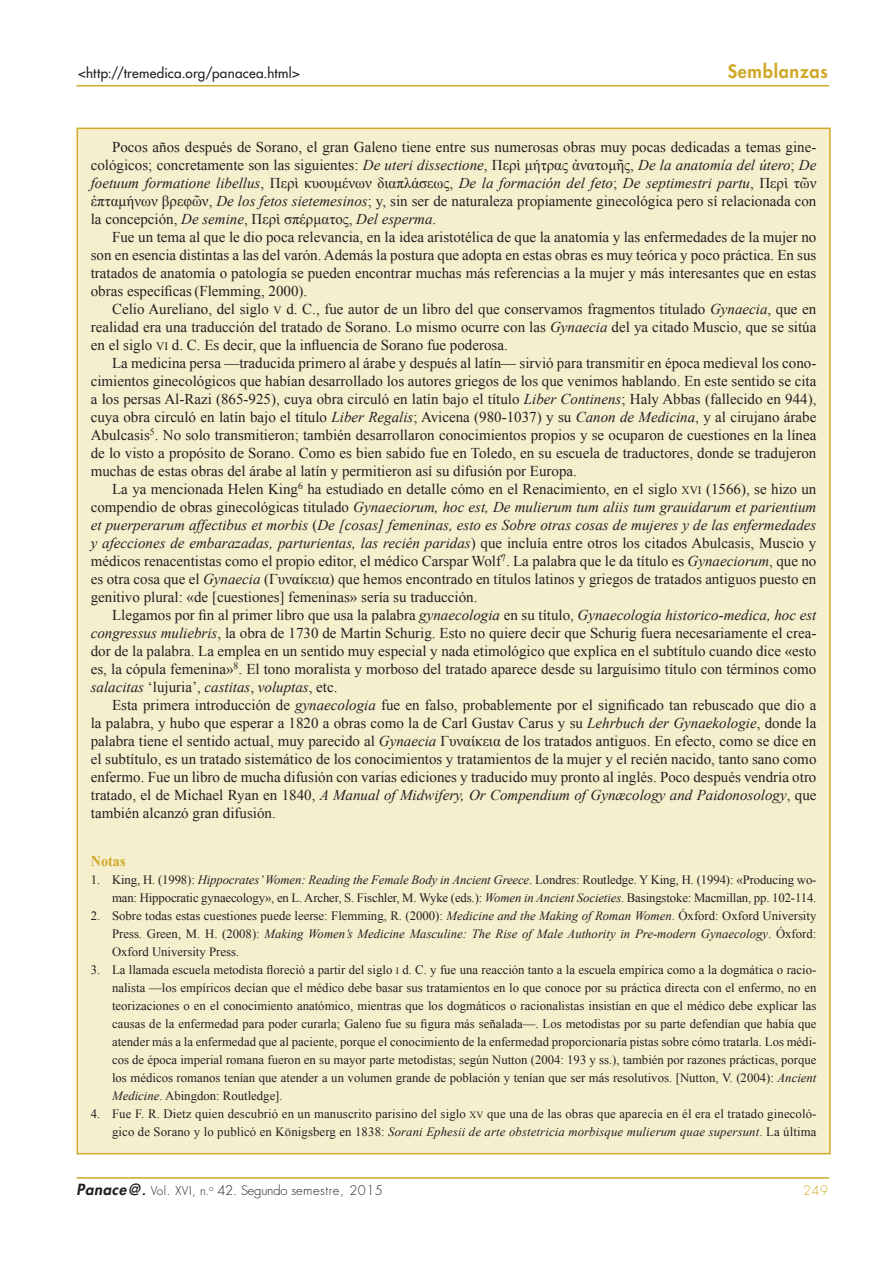
<style>
.page{position:relative;width:893px;height:1263px;background:#fff}
.page>*{position:absolute;margin:0;border:0;box-sizing:border-box;transform-origin:0 0}
.t1{font:800 18px "Futura Std";letter-spacing:.04em;color:#d0a92a}
.t2{font:15px/18px "Times New Roman";color:#231f20;text-align:justify}
.t3{font:700 15px "Times New Roman";color:#d0a92a;scale:.95 1}
.t4{font:500 13.5px "Futura Std";letter-spacing:.02em;color:#231f20}
.t5{font:300 12.9px "Futura Std";letter-spacing:.04em;color:#231f20}
.t6{font:300 12.9px "Futura Std";color:#d0a92a}
.t7{font:12.75px/18px "Times New Roman";color:#231f20;text-align:right}
.s1{font-style:italic}
.s2{font-size:11.25px}
.s3{font-size:9.6px}
.s4{font-weight:800;font-style:italic;font-size:15px}
.s5{font-weight:800;font-style:italic;font-size:12px}
.s6{font-size:12px}
</style>
<div class="page">
<hr style="left:77px;top:1177px;width:752px;height:2px;background:#d0a92a">
<hr style="left:77px;top:85px;width:752px;height:2px;background:#d0a92a">
<div style="left:77px;top:128px;width:753px;height:1026px;background:#f5efcd"></div>
<p class="t4" style="left:78px;top:65px;width:223px">&lt;http://tremedica.org/panacea.html&gt;</p>
<p class="t1" style="left:728px;top:60px;width:101px">Semblanzas</p>
<p class="t2" style="left:91px;top:138px;width:727px;text-indent:21px">Pocos años después de Sorano, el gran Galeno tiene entre sus numerosas obras muy pocas dedicadas a temas gine&shy;cológicos; concretamente son las siguientes: <span class="s1">De uteri dissectione</span>, Περὶ μήτρας ἀνατομῆς, <span class="s1">De la anatomía del útero</span>; <span class="s1">De foetuum formatione libellus</span>, Περὶ κυουμένων διαπλάσεως, <span class="s1">De la formación del feto</span>; <span class="s1">De septimestri partu</span>, Περὶ τῶν ἑπταμήνων βρεφῶν, <span class="s1">De los fetos sietemesinos</span>; y, sin ser de naturaleza propiamente ginecológica pero sí relacionada con la concepción, <span class="s1">De semine</span>, Περὶ σπέρματος, <span class="s1">Del esperma</span>.</p>
<p class="t2" style="left:91px;top:228px;width:727px;text-indent:21px">Fue un tema al que le dio poca relevancia, en la idea aristotélica de que la anatomía y las enfermedades de la mujer no son en esencia distintas a las del varón. Además la postura que adopta en estas obras es muy teórica y poco práctica. En sus tratados de anatomía o patología se pueden encontrar muchas más referencias a la mujer y más interesantes que en estas obras específicas (Flemming, 2000).</p>
<p class="t2" style="left:91px;top:300px;width:727px;text-indent:21px">Celio Aureliano, del siglo <span class="s2">V</span> d. C., fue autor de un libro del que conservamos fragmentos titulado <span class="s1">Gynaecia</span>, que en realidad era una traducción del tratado de Sorano. Lo mismo ocurre con las <span class="s1">Gynaecia</span> del ya citado Muscio, que se sitúa en el siglo <span class="s2">VI</span> d. C. Es decir, que la influencia de Sorano fue poderosa.</p>
<p class="t2" style="left:91px;top:354px;width:727px;text-indent:21px">La medicina persa —traducida primero al árabe y después al latín— sirvió para transmitir en época medieval los cono&shy;cimientos ginecológicos que habían desarrollado los autores griegos de los que venimos hablando. En este sentido se cita a los persas Al-Razi (865-925), cuya obra circuló en latín bajo el título <span class="s1">Liber Continens</span>; Haly Abbas (fallecido en 944), cuya obra circuló en latín bajo el título <span class="s1">Liber Regalis</span>; Avicena (980-1037) y su <span class="s1">Canon de Medicina</span>, y al cirujano árabe Abulcasis<sup>5</sup>. No solo transmitieron; también desarrollaron conocimientos propios y se ocuparon de cuestiones en la línea de lo visto a propósito de Sorano. Como es bien sabido fue en Toledo, en su escuela de traductores, donde se tradujeron muchas de estas obras del árabe al latín y permitieron así su difusión por Europa.</p>
<p class="t2" style="left:91px;top:480px;width:727px;text-indent:21px">La ya mencionada Helen King<sup>6</sup> ha estudiado en detalle cómo en el Renacimiento, en el siglo <span class="s2">XVI</span> (1566), se hizo un compendio de obras ginecológicas titulado <span class="s1">Gynaeciorum, hoc est, De mulierum tum aliis tum grauidarum et parientium et puerperarum affectibus et morbis</span> (<span class="s1">De [cosas] femeninas, esto es Sobre otras cosas de mujeres y de las enfermedades y afecciones de embarazadas, parturientas, las recién paridas</span>) que incluía entre otros los citados Abulcasis, Muscio y médicos renacentistas como el propio editor, el médico Carspar Wolf<sup>7</sup>. La palabra que le da título es <span class="s1">Gynaeciorum</span>, que no es otra cosa que el <span class="s1">Gynaecia</span> (Γυναίκεια) que hemos encontrado en títulos latinos y griegos de tratados antiguos puesto en genitivo plural: «de [cuestiones] femeninas» sería su traducción.</p>
<p class="t2" style="left:91px;top:606px;width:727px;text-indent:21px">Llegamos por fin al primer libro que usa la palabra <span class="s1">gynaecologia</span> en su título, <span class="s1">Gynaecologia historico-medica, hoc est congressus muliebris</span>, la obra de 1730 de Martin Schurig. Esto no quiere decir que Schurig fuera necesariamente el crea&shy;dor de la palabra. La emplea en un sentido muy especial y nada etimológico que explica en el subtítulo cuando dice «esto es, la cópula femenina»<sup>8</sup>. El tono moralista y morboso del tratado aparece desde su larguísimo título con términos como <span class="s1">salacitas</span> ‘lujuria’, <span class="s1">castitas</span>, <span class="s1">voluptas</span>, etc.</p>
<p class="t2" style="left:91px;top:696px;width:727px;text-indent:21px">Esta primera introducción de <span class="s1">gynaecologia</span> fue en falso, probablemente por el significado tan rebuscado que dio a la palabra, y hubo que esperar a 1820 a obras como la de Carl Gustav Carus y su <span class="s1">Lehrbuch der Gynaekologie</span>, donde la palabra tiene el sentido actual, muy parecido al <span class="s1">Gynaecia</span> Γυναίκεια de los tratados antiguos. En efecto, como se dice en el subtítulo, es un tratado sistemático de los conocimientos y tratamientos de la mujer y el recién nacido, tanto sano como enfermo. Fue un libro de mucha difusión con varias ediciones y traducido muy pronto al inglés. Poco después vendría otro tratado, el de Michael Ryan en 1840, <span class="s1">A Manual of Midwifery, Or Compendium of Gynæcology and Paidonosology</span>, que también alcanzó gran difusión.</p>
<p class="t3" style="left:91px;top:850px;width:38px">Notas</p>
<p class="t7" style="left:91px;top:870px;width:727px">1. King, H. (1998): <span class="s1">Hippocrates’ Women: Reading the Female Body in Ancient Greece</span>. Londres: Routledge. Y King, H. (1994): «Producing wo&shy;man: Hippocratic gynaecology», en L. Archer, S. Fischler, M. Wyke (eds.): <span class="s1">Women in Ancient Societies</span>. Basingstoke: Macmillan, pp. 102-114.</p>
<p class="t7" style="left:112px;top:906px;width:706px;text-align:justify;text-indent:-21px">2. Sobre todas estas cuestiones puede leerse: Flemming, R. (2000): <span class="s1">Medicine and the Making of Roman Women</span>. Óxford: Oxford University Press. Green, M. H. (2008): <span class="s1">Making Women’s Medicine Masculine: The Rise of Male Authority in Pre-modern Gynaecology</span>. Óxford:<br>Oxford University Press.</p>
<p class="t7" style="left:112px;top:960px;width:706px;text-align:justify;text-indent:-21px">3. La llamada escuela metodista floreció a partir del siglo <span class="s3">I</span> d. C. y fue una reacción tanto a la escuela empírica como a la dogmática o racio&shy;nalista —los empíricos decían que el médico debe basar sus tratamientos en lo que conoce por su práctica directa con el enfermo, no en teorizaciones o en el conocimiento anatómico, mientras que los dogmáticos o racionalistas insistían en que el médico debe explicar las causas de la enfermedad para poder curarla; Galeno fue su figura más señalada—. Los metodistas por su parte defendían que había que atender más a la enfermedad que al paciente, porque el conocimiento de la enfermedad proporcionaría pistas sobre cómo tratarla. Los médi&shy;cos de época imperial romana fueron en su mayor parte metodistas; según Nutton (2004: 193 y ss.), también por razones prácticas, porque los médicos romanos tenían que atender a un volumen grande de población y tenían que ser más resolutivos. [Nutton, V. (2004): <span class="s1">Ancient Medicine</span>. Abingdon: Routledge].</p>
<p class="t7" style="left:91px;top:1104px;width:727px">4. Fue F. R. Dietz quien descubrió en un manuscrito parisino del siglo <span class="s3">XV</span> que una de las obras que aparecía en él era el tratado ginecoló&shy;gico de Sorano y lo publicó en Königsberg en 1838: <span class="s1">Sorani Ephesii de arte obstetricia morbisque mulierum quae supersunt</span>. La última</p>
<p class="t5" style="left:77px;top:1182px;width:308px"><span class="s4">Panace@</span><span class="s5">.</span> <span class="s6">Vol. XVI, n.</span><sup>o</sup> 42. Segundo semestre, 2015</p>
<p class="t6" style="left:803px;top:1182px;width:27px">249</p>
</div>
